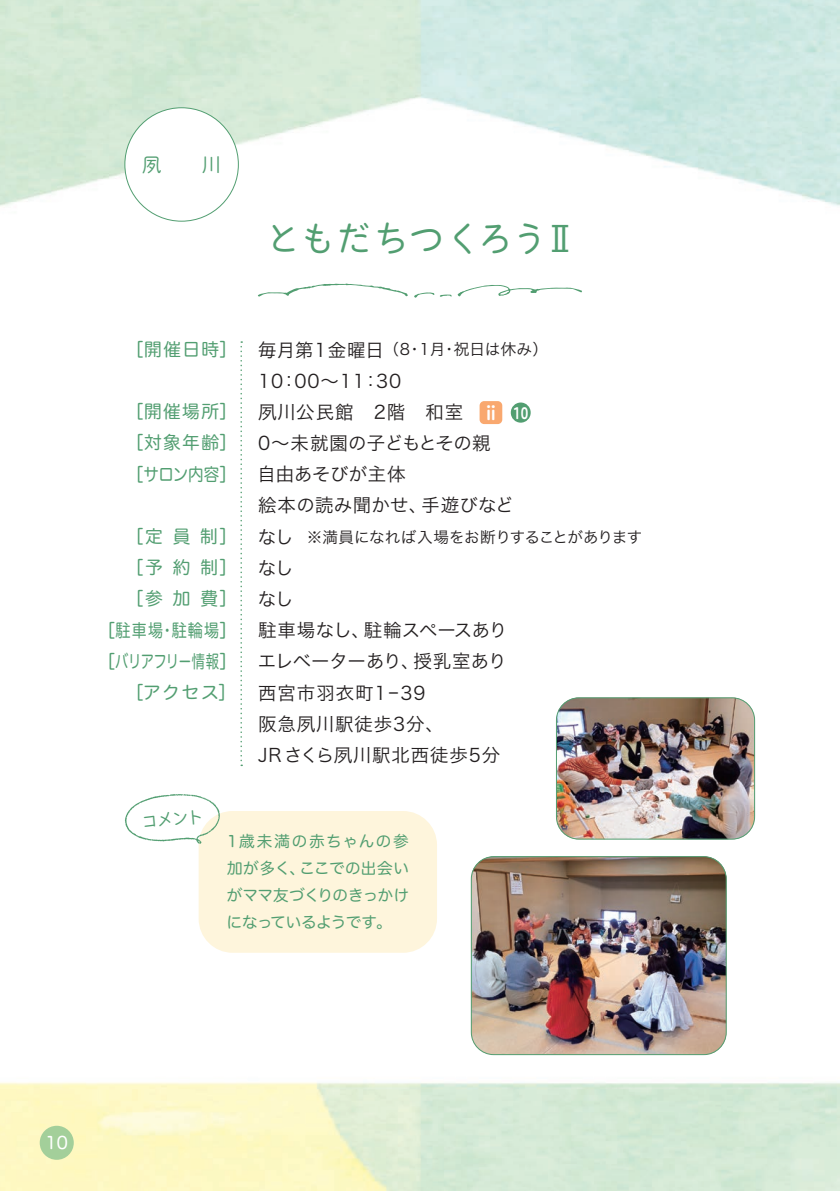
<style>
.page{position:relative;width:840px;height:1191px;background:#fff}
.page>*{position:absolute;margin:0;border:0;box-sizing:border-box;transform-origin:0 0}
.t1{font:36.8px "Marumaru Gothic 1 ALARGER";letter-spacing:-.035em;color:#529e71}
.t2{font:19.8px "Marumaru Gothic 1 ALARGER";color:#529e71}
.t3{font:18.4px/31.2px "Hiragino Sans Pr 6 N W3";letter-spacing:.03em;color:#231f20}
.t4{font:17.8px/31.2px "Hira Maru Pro N W4";letter-spacing:.075em;color:#529e71;text-align:justify}
.t5{font:17px "Marumaru Gothic 1 ALARGER";color:#529e71}
.t6{font:17px "Hira Maru Pro N W4";color:#fff}
.t7{font:15.6px/27px "Hira Maru Pro N W4";letter-spacing:.005em;color:#529e71;text-align:justify}
.t8{font:15.6px "Hiragino Sans Pr 6 N W3";letter-spacing:-.03em;color:#231f20}
.t9{font:15.6px "Hiragino Sans Pr 6 N W3";color:#231f20}
.t10{font:15.6px "Hiragino UD Sans R Std N W6";color:#fff;scale:.8 1}
.s1{font-family:"Meiryo"}
.s2{font-size:18.4px}
</style>
<div class="page">
<img style="left:0;top:0;width:839px;height:1191px">
<div style="left:40px;top:1125px;width:34px;height:34px;background:#a3cf9a;border-radius:50%"></div>
<img style="left:556px;top:697px;width:198px;height:142px">
<div style="left:556px;top:697px;width:198px;height:142px;border:1px solid #529e71;border-radius:22px"></div>
<img style="left:471px;top:856px;width:255px;height:198px">
<div style="left:471px;top:856px;width:255px;height:198px;border:1px solid #529e71;border-radius:22px"></div>
<div style="left:125px;top:108px;width:113px;height:113px;background:#fff;border-radius:50%"></div>
<svg style="left:457px;top:285px;width:124px;height:11px"></svg>
<svg style="left:258px;top:283px;width:149px;height:14px"></svg>
<svg style="left:414px;top:292px;width:37px;height:6px"></svg>
<svg style="left:240px;top:341px;width:2px;height:425px"></svg>
<div style="left:198px;top:811px;width:239px;height:141px;background:#fef5dc;border-radius:34px"></div>
<svg style="left:125px;top:794px;width:95px;height:50px"></svg>
<div style="left:479px;top:401px;width:23px;height:23px;background:#f9a86f;border-radius:5px"></div>
<div style="left:510px;top:402px;width:20px;height:21px;background:#529e71;border-radius:10px"></div>
<p class="t2" style="left:142px;top:154px;width:21px">夙</p>
<p class="t2" style="left:201px;top:154px;width:21px">川</p>
<h1 class="t1" style="left:264px;top:220px;width:313px">ともだちつくろう<span class="s1">Ⅱ</span></h1>
<p class="t4" style="left:126px;top:332px;width:112px">［開催日時］</p>
<p class="t4" style="left:126px;top:395px;width:112px">［開催場所］［対象年齢］［サロン内容］</p>
<p class="t4" style="left:98px;top:519px;width:140px;text-align:right">［定員制］<br>［予約制］<br>［参加費］<br>［駐車場・駐輪場］［バリアフリー情報］［アクセス］</p>
<p class="t5" style="left:140px;top:812px;width:64px;rotate:-5deg">コメント</p>
<p class="t9" style="left:258px;top:336px;width:291px"><span class="s2">毎月第1金曜日</span> （8・1月・祝日は休み）</p>
<p class="t3" style="left:257px;top:364px;width:258px">10：00〜11：30<br>夙川公民館　2階　和室<br>0〜未就園の子どもとその親<br>自由あそびが主体<br>絵本の読み聞かせ、手遊びなど</p>
<p class="t8" style="left:257px;top:523px;width:386px"><span class="s2">なし</span> ※満員になれば入場をお断りすることがあります</p>
<p class="t3" style="left:257px;top:551px;width:251px">なし<br>なし<br>駐車場なし、駐輪スペースありエレベーターあり、授乳室あり西宮市羽衣町1－39<br>阪急夙川駅徒歩3分、<br>JRさくら夙川駅北西徒歩5分</p>
<p class="t10" style="left:481px;top:401px;width:60px"><span class="s2">ⅱ</span> 10</p>
<p class="t7" style="left:226px;top:827px;width:184px">1歳未満の赤ちゃんの参加が多く、ここでの出会いがママ友づくりのきっかけになっているようです。</p>
<p class="t6" style="left:46px;top:1128px;width:24px">10</p>
</div>
